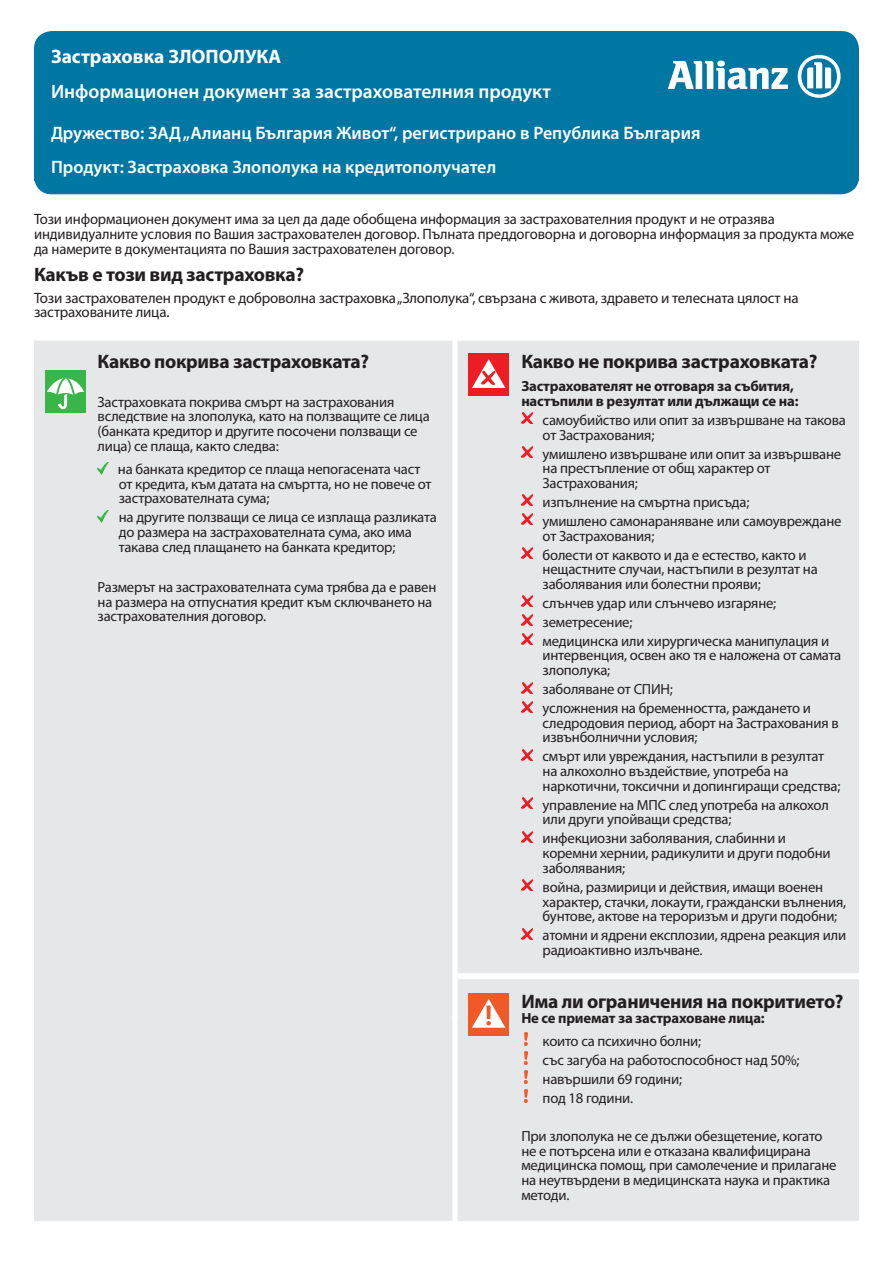
<style>
.page{position:relative;width:893px;height:1263px;background:#fff}
.page>*{position:absolute;margin:0;border:0;box-sizing:border-box;transform-origin:0 0}
.Cover_subhead{font:700 19.5px "Myriad Pro";letter-spacing:-.015em;color:#231f20}
.Form_title{font:600 19.5px "Myriad Pro";color:#fff}
.Form_title-2{font:700 19.5px "Myriad Pro";color:#fff}
.Company_Product_head{font:600 18px "Myriad Pro";color:#fff}
.Form_intro{font:15px/15px "Myriad Pro";letter-spacing:-.01em;color:#231f20}
.Cover_subhead-2{font:15px/13.5px "Myriad Pro";letter-spacing:-.015em;color:#231f20}
.Covered_bullets{font:14.7px/14.7px "Myriad Pro";letter-spacing:-.015em;color:#231f20}
.Cover_subhead-3{font:14.7px/14.7px "Myriad Pro";letter-spacing:-.015em;color:#231f20}
.Covered_bullets-2{font:700 14.7px/14.7px "Myriad Pro";letter-spacing:-.015em;color:#231f20}
.Cover_subhead-4{font:700 14.7px "Myriad Pro";letter-spacing:-.015em;color:#231f20}
</style>
<div class="page">
<div style="left:34px;top:31px;width:825px;height:163px;background:#0076a3;border-radius:18px"></div>
<svg style="left:668px;top:61px;width:120px;height:28px"></svg>
<svg style="left:798px;top:55px;width:43px;height:43px"></svg>
<div style="left:34px;top:341px;width:825px;height:880px;background:#e6e7e9"></div>
<div style="left:458px;top:973px;width:59px;height:6px;background:#fff"></div>
<div style="left:517px;top:973px;width:342px;height:6px;background:#fff"></div>
<svg style="left:452px;top:1015px;width:6px;height:6px"></svg>
<div style="left:45px;top:370px;width:41px;height:43px;background:#3ab54a"></div>
<svg style="left:47px;top:374px;width:37px;height:35px"></svg>
<svg style="left:98px;top:462px;width:10px;height:12px"></svg>
<svg style="left:98px;top:510px;width:10px;height:12px"></svg>
<div style="left:468px;top:353px;width:41px;height:43px;background:#ee1d23"></div>
<svg style="left:472px;top:359px;width:33px;height:29px"></svg>
<svg style="left:521px;top:413px;width:11px;height:11px"></svg>
<svg style="left:521px;top:447px;width:11px;height:10px"></svg>
<svg style="left:521px;top:495px;width:11px;height:11px"></svg>
<svg style="left:521px;top:514px;width:11px;height:11px"></svg>
<svg style="left:521px;top:548px;width:11px;height:10px"></svg>
<svg style="left:521px;top:596px;width:11px;height:11px"></svg>
<svg style="left:521px;top:615px;width:11px;height:11px"></svg>
<svg style="left:521px;top:634px;width:11px;height:11px"></svg>
<svg style="left:521px;top:682px;width:11px;height:11px"></svg>
<svg style="left:521px;top:701px;width:11px;height:11px"></svg>
<svg style="left:521px;top:749px;width:11px;height:11px"></svg>
<svg style="left:521px;top:798px;width:11px;height:11px"></svg>
<svg style="left:521px;top:831px;width:11px;height:11px"></svg>
<svg style="left:521px;top:880px;width:11px;height:11px"></svg>
<svg style="left:521px;top:928px;width:11px;height:11px"></svg>
<div style="left:468px;top:993px;width:41px;height:43px;background:#f15929"></div>
<svg style="left:472px;top:999px;width:33px;height:29px"></svg>
<svg style="left:524px;top:1033px;width:4px;height:13px"></svg>
<img style="left:524px;top:1051px;width:4px;height:14px">
<img style="left:524px;top:1070px;width:4px;height:14px">
<img style="left:524px;top:1089px;width:4px;height:14px">
<p class="Form_title-2" style="left:51px;top:43px;width:232px">Застраховка ЗЛОПОЛУКА</p>
<p class="Form_title" style="left:51px;top:79px;width:501px">Информационен документ за застрахователния продукт</p>
<p class="Company_Product_head" style="left:51px;top:121px;width:651px">Дружество: ЗАД „Алианц България Живот“, регистрирано в Република България</p>
<p class="Company_Product_head" style="left:51px;top:155px;width:447px">Продукт: Застраховка Злополука на кредитополучател</p>
<p class="Form_intro" style="left:34px;top:211px;width:822px">Този информационен документ има за цел да даде обобщена информация за застрахователния продукт и не отразява индивидуалните условия по Вашия застрахователен договор. Пълната преддоговорна и договорна информация за продукта може да намерите в документацията по Вашия застрахователен договор.</p>
<p class="Cover_subhead" style="left:34px;top:262px;width:272px">Какъв е този вид застраховка?</p>
<p class="Cover_subhead-2" style="left:34px;top:291px;width:766px">Този застрахователен продукт е доброволна застраховка „Злополука“, свързана с живота, здравето и телесната цялост на застрахованите лица.</p>
<p class="Cover_subhead" style="left:98px;top:349px;width:273px">Какво покрива застраховката?</p>
<p class="Cover_subhead-3" style="left:98px;top:394px;width:334px">Застраховката покрива смърт на застрахования вследствие на злополука, като на ползващите се лица (банката кредитор и другите посочени ползващи се лица) се плаща, както следва:</p>
<p class="Covered_bullets" style="left:118px;top:462px;width:315px">на банката кредитор се плаща непогасената част от кредита, към датата на смъртта, но не повече от застрахователната сума;</p>
<p class="Covered_bullets" style="left:119px;top:510px;width:319px">на другите ползващи се лица се изплаща разликата до размера на застрахователната сума, ако има такава след плащането на банката кредитор;</p>
<p class="Cover_subhead-3" style="left:98px;top:579px;width:340px">Размерът на застрахователната сума трябва да е равен на размера на отпуснатия кредит към сключването на застрахователния договор.</p>
<p class="Cover_subhead" style="left:521px;top:349px;width:298px">Какво не покрива застраховката?</p>
<p class="Covered_bullets-2" style="left:521px;top:378px;width:279px">Застрахователят не отговаря за събития, настъпили в резултат или дължащи се на:</p>
<p class="Covered_bullets" style="left:543px;top:412px;width:305px">самоубийство или опит за извършване на такова от Застрахования;</p>
<p class="Covered_bullets" style="left:543px;top:446px;width:300px">умишлено извършване или опит за извършване на престъпление от общ характер от<br>Застрахования;</p>
<p class="Covered_bullets" style="left:543px;top:494px;width:208px">изпълнение на смъртна присъда;</p>
<p class="Covered_bullets" style="left:543px;top:513px;width:300px">умишлено самонараняване или самоувреждане от Застрахования;</p>
<p class="Covered_bullets" style="left:543px;top:547px;width:277px">болести от каквото и да е естество, както и нещастните случаи, настъпили в резултат на заболявания или болестни прояви;</p>
<p class="Covered_bullets" style="left:543px;top:595px;width:235px">слънчев удар или слънчево изгаряне;</p>
<p class="Covered_bullets" style="left:543px;top:614px;width:91px">земетресение;</p>
<p class="Covered_bullets" style="left:543px;top:633px;width:300px">медицинска или хирургическа манипулация и интервенция, освен ако тя е наложена от самата злополука;</p>
<p class="Covered_bullets" style="left:543px;top:682px;width:132px">заболяване от СПИН;</p>
<p class="Covered_bullets" style="left:543px;top:700px;width:298px">усложнения на бременността, раждането и следродовия период, аборт на Застрахования в извънболнични условия;</p>
<p class="Covered_bullets" style="left:543px;top:749px;width:299px">смърт или увреждания, настъпили в резултат на алкохолно въздействие, употреба на наркотични, токсични и допингиращи средства;</p>
<p class="Covered_bullets" style="left:543px;top:797px;width:288px">управление на МПС след употреба на алкохол или други упойващи средства;</p>
<p class="Covered_bullets" style="left:543px;top:831px;width:290px">инфекциозни заболявания, слабинни и коремни хернии, радикулити и други подобни заболявания;</p>
<p class="Covered_bullets" style="left:543px;top:879px;width:305px">война, размирици и действия, имащи военен характер, стачки, локаути, граждански вълнения, бунтове, актове на тероризъм и други подобни;</p>
<p class="Covered_bullets" style="left:543px;top:928px;width:305px">атомни и ядрени експлозии, ядрена реакция или радиоактивно излъчване.</p>
<p class="Cover_subhead" style="left:521px;top:988px;width:324px">Има ли ограничения на покритието?</p>
<p class="Cover_subhead-4" style="left:521px;top:1008px;width:245px">Не се приемат за застраховане лица:</p>
<p class="Covered_bullets" style="left:543px;top:1033px;width:160px">които са психично болни;</p>
<p class="Covered_bullets" style="left:543px;top:1052px;width:258px">със загуба на работоспособност над 50%;</p>
<p class="Covered_bullets" style="left:543px;top:1071px;width:141px">навършили 69 години;</p>
<p class="Covered_bullets" style="left:543px;top:1090px;width:92px">под 18 години.</p>
<p class="Covered_bullets" style="left:521px;top:1128px;width:317px">При злополука не се дължи обезщетение, когато не е потърсена или е отказана квалифицирана медицинска помощ, при самолечение и прилагане на неутвърдени в медицинската наука и практика методи.</p>
</div>
